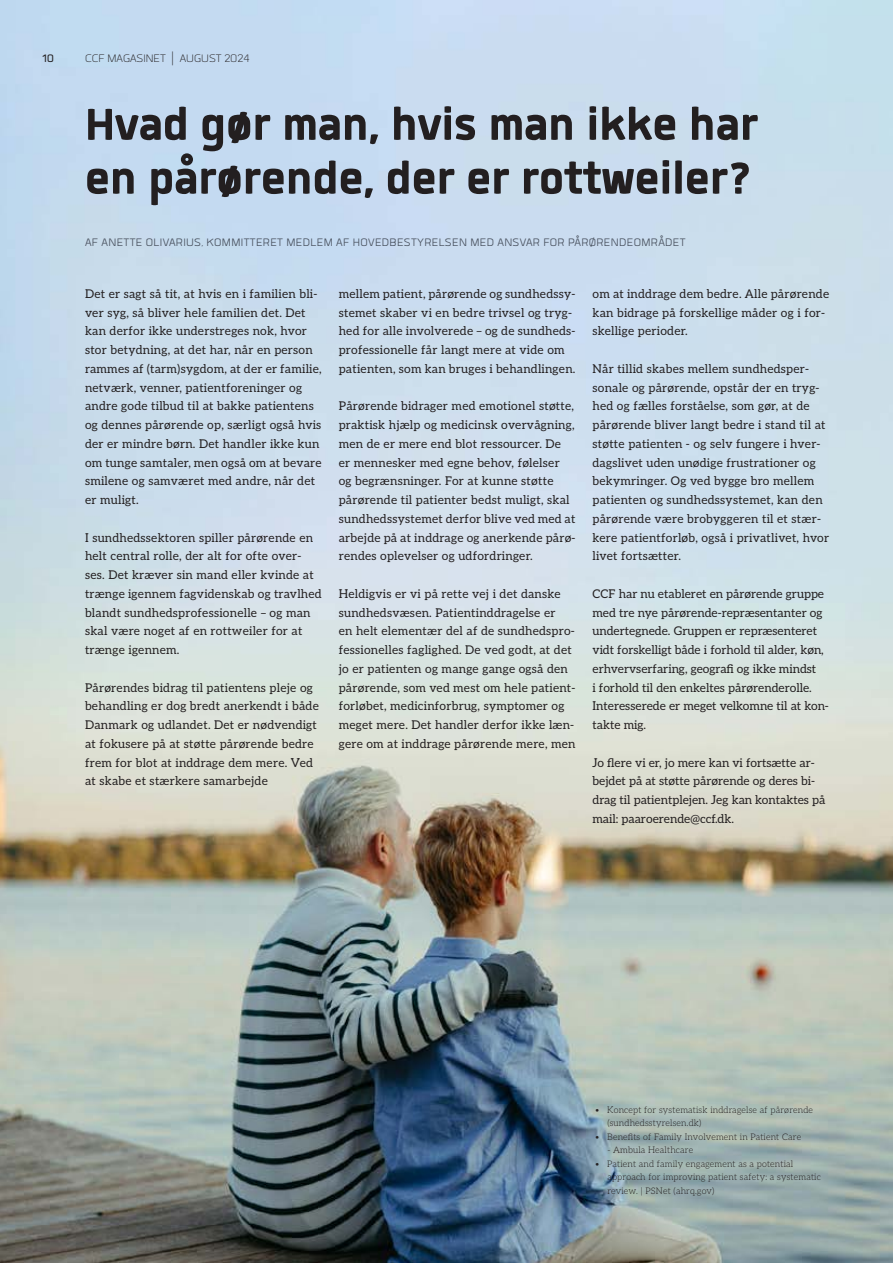
<style>
.page{position:relative;width:893px;height:1263px;background:#fff}
.page>*{position:absolute;margin:0;border:0;box-sizing:border-box;transform-origin:0 0}
.RUBRIK{font:800 62.1px/53.8px "Quan";color:#231f20}
.BYLINE{font:300 15px "Quan";letter-spacing:.02em;color:#454d5a}
.t1{font:300 15px "Quan";color:#231f20}
.t2{font:15px "Quan";color:#231f20}
.BRØD_u_indryk{font:12px/18.8px "Aleo";letter-spacing:.02em;color:#231f20}
.BRØD_u_indryk-2{font:12px/18.8px "Aleo";color:#231f20}
.BRØD_u_indryk-3{font:300 9px/13.5px "Aleo";letter-spacing:.02em;color:#231f20}
.s1{font-size:22.5px}
</style>
<div class="page">
<img style="left:0;top:0;width:893px;height:1263px">
<p class="t2" style="left:43px;top:52px;width:13px">10</p>
<p class="t1" style="left:85px;top:52px;width:166px">CCF MAGASINET <span class="s1">|</span> AUGUST 2024</p>
<p class="RUBRIK" style="left:85px;top:97px;width:674px">Hvad gør man, hvis man ikke har en pårørende, der er rottweiler?</p>
<p class="BYLINE" style="left:85px;top:236px;width:602px">AF ANETTE OLIVARIUS, KOMMITTERET MEDLEM AF HOVEDBESTYRELSEN MED ANSVAR FOR PÅRØRENDEOMRÅDET</p>
<p class="BRØD_u_indryk" style="left:85px;top:284px;width:238px">Det er sagt så tit, at hvis en i familien bli&shy;ver syg, så bliver hele familien det. Det kan derfor ikke understreges nok, hvor stor betydning, at det har, når en person rammes af (tarm)sygdom, at der er familie, netværk, venner, patientforeninger og andre gode tilbud til at bakke patientens og dennes pårørende op, særligt også hvis der er mindre børn. Det handler ikke kun om tunge samtaler, men også om at bevare smilene og samværet med andre, når det er muligt.</p>
<p class="BRØD_u_indryk" style="left:85px;top:527px;width:238px">I sundhedssektoren spiller pårørende en helt central rolle, der alt for ofte over&shy;ses. Det kræver sin mand eller kvinde at trænge igennem fagvidenskab og travlhed blandt sundhedsprofessionelle – og man skal være noget af en rottweiler for at trænge igennem.</p>
<p class="BRØD_u_indryk" style="left:85px;top:677px;width:235px">Pårørendes bidrag til patientens pleje og behandling er dog bredt anerkendt i både Danmark og udlandet. Det er nødvendigt at fokusere på at støtte pårørende bedre frem for blot at inddrage dem mere. Ved at skabe et stærkere samarbejde</p>
<p class="BRØD_u_indryk" style="left:339px;top:284px;width:238px">mellem patient, pårørende og sundhedssy&shy;stemet skaber vi en bedre trivsel og tryg&shy;hed for alle involverede – og de sundheds&shy;professionelle får langt mere at vide om patienten, som kan bruges i behandlingen.</p>
<p class="BRØD_u_indryk" style="left:339px;top:396px;width:238px">Pårørende bidrager med emotionel støtte, praktisk hjælp og medicinsk overvågning, men de er mere end blot ressourcer. De er mennesker med egne behov, følelser og begrænsninger. For at kunne støtte pårørende til patienter bedst muligt, skal sundhedssystemet derfor blive ved med at arbejde på at inddrage og anerkende pårø&shy;rendes oplevelser og udfordringer.</p>
<p class="BRØD_u_indryk" style="left:339px;top:584px;width:238px">Heldigvis er vi på rette vej i det danske sundhedsvæsen. Patientinddragelse er<br>en helt elementær del af de sundhedspro&shy;fessionelles faglighed. De ved godt, at det jo er patienten og mange gange også den pårørende, som ved mest om hele patient&shy;forløbet, medicinforbrug, symptomer og meget mere. Det handler derfor ikke læn&shy;gere om at inddrage pårørende mere, men</p>
<p class="BRØD_u_indryk" style="left:592px;top:284px;width:238px">om at inddrage dem bedre. Alle pårørende kan bidrage på forskellige måder og i for&shy;skellige perioder.</p>
<p class="BRØD_u_indryk" style="left:592px;top:359px;width:238px">Når tillid skabes mellem sundhedsper&shy;sonale og pårørende, opstår der en tryg&shy;hed og fælles forståelse, som gør, at de pårørende bliver langt bedre i stand til at støtte patienten - og selv fungere i hver&shy;dagslivet uden unødige frustrationer og bekymringer. Og ved bygge bro mellem patienten og sundhedssystemet, kan den pårørende være brobyggeren til et stær&shy;kere patientforløb, også i privatlivet, hvor livet fortsætter.</p>
<p class="BRØD_u_indryk-2" style="left:592px;top:584px;width:238px">CCF har nu etableret en pårørende gruppe med tre nye pårørende-repræsentanter og undertegnede. Gruppen er repræsenteret vidt forskelligt både i forhold til alder, køn, erhvervserfaring, geografi og ikke mindst<br>i forhold til den enkeltes pårørenderolle.<br>Interesserede er meget velkomne til at kon&shy;takte mig.</p>
<p class="BRØD_u_indryk-2" style="left:592px;top:752px;width:234px">Jo flere vi er, jo mere kan vi fortsætte ar&shy;bejdet på at støtte pårørende og deres bi&shy;drag til patientplejen. Jeg kan kontaktes på mail: paaroerende@ccf.dk.</p>
<p class="BRØD_u_indryk-3" style="left:607px;top:1102px;width:207px;text-indent:-12px">• Koncept for systematisk inddragelse af pårørende (sundhedsstyrelsen.dk)</p>
<p class="BRØD_u_indryk-3" style="left:595px;top:1129px;width:207px">• Benefits of Family Involvement in Patient Care</p>
<p class="BRØD_u_indryk-3" style="left:607px;top:1143px;width:87px">- Ambula Healthcare</p>
<p class="BRØD_u_indryk-3" style="left:607px;top:1156px;width:215px;text-indent:-12px">• Patient and family engagement as a potential approach for improving patient safety: a systematic review. | PSNet (ahrq.gov)</p>
</div>
